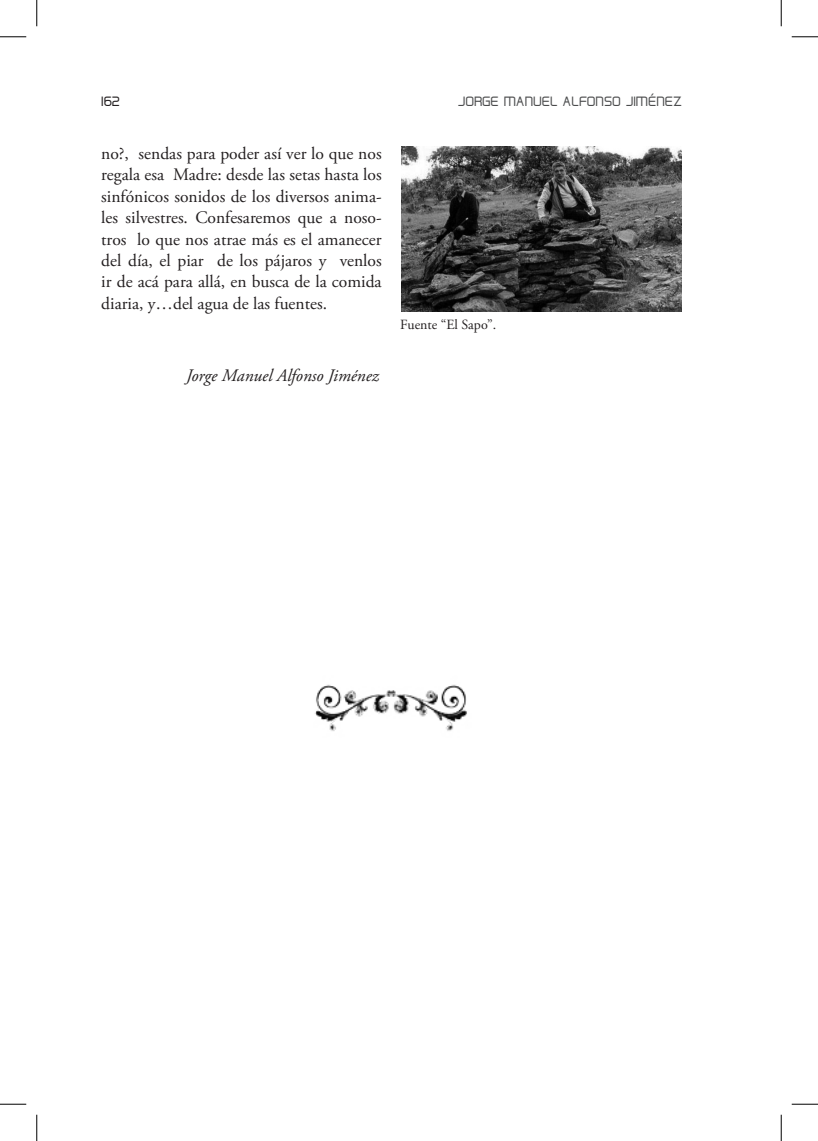
<style>
.page{position:relative;width:818px;height:1141px;background:#fff}
.page>*{position:absolute;margin:0;border:0;box-sizing:border-box;transform-origin:0 0}
.t1{font:17.5px/21.5px "Adobe Garamond Pro";color:#231f20;text-align:justify}
.t2{font:italic 17.5px "Adobe Garamond Pro";color:#231f20}
.paguinación{font:14px "Hall Fetica";color:#4b4c4d}
.t3{font:14px "Adobe Garamond Pro";letter-spacing:-.005em;color:#231f20}
.paguinación-2{font:14px "Hall Fetica";color:#231f20}
</style>
<div class="page">
<img style="left:401px;top:146px;width:281px;height:165px">
<img style="left:315px;top:684px;width:152px;height:47px">
<svg style="left:0;top:36px;width:26px;height:1px"></svg>
<svg style="left:791px;top:36px;width:27px;height:1px"></svg>
<svg style="left:0;top:1103px;width:26px;height:1px"></svg>
<svg style="left:791px;top:1103px;width:27px;height:1px"></svg>
<svg style="left:36px;top:0;width:1px;height:26px"></svg>
<svg style="left:36px;top:1114px;width:1px;height:26px"></svg>
<svg style="left:781px;top:0;width:1px;height:26px"></svg>
<svg style="left:781px;top:1114px;width:1px;height:26px"></svg>
<p class="paguinación-2" style="left:101px;top:94px;width:20px">162</p>
<p class="paguinación" style="left:458px;top:94px;width:226px">JORGE MANUEL ALFONSO JIMÉNEZ</p>
<p class="t1" style="left:101px;top:143px;width:282px">no?, sendas para poder así ver lo que nos regala esa Madre: desde las setas hasta los sinfónicos sonidos de los diversos anima&shy;les silvestres. Confesaremos que a noso&shy;tros lo que nos atrae más es el amanecer del día, el piar de los pájaros y venlos ir de acá para allá, en busca de la comida diaria, y…del agua de las fuentes.</p>
<p class="t2" style="left:186px;top:365px;width:194px">Jorge Manuel Alfonso Jiménez</p>
<p class="t3" style="left:400px;top:316px;width:97px">Fuente “El Sapo”.</p>
</div>
